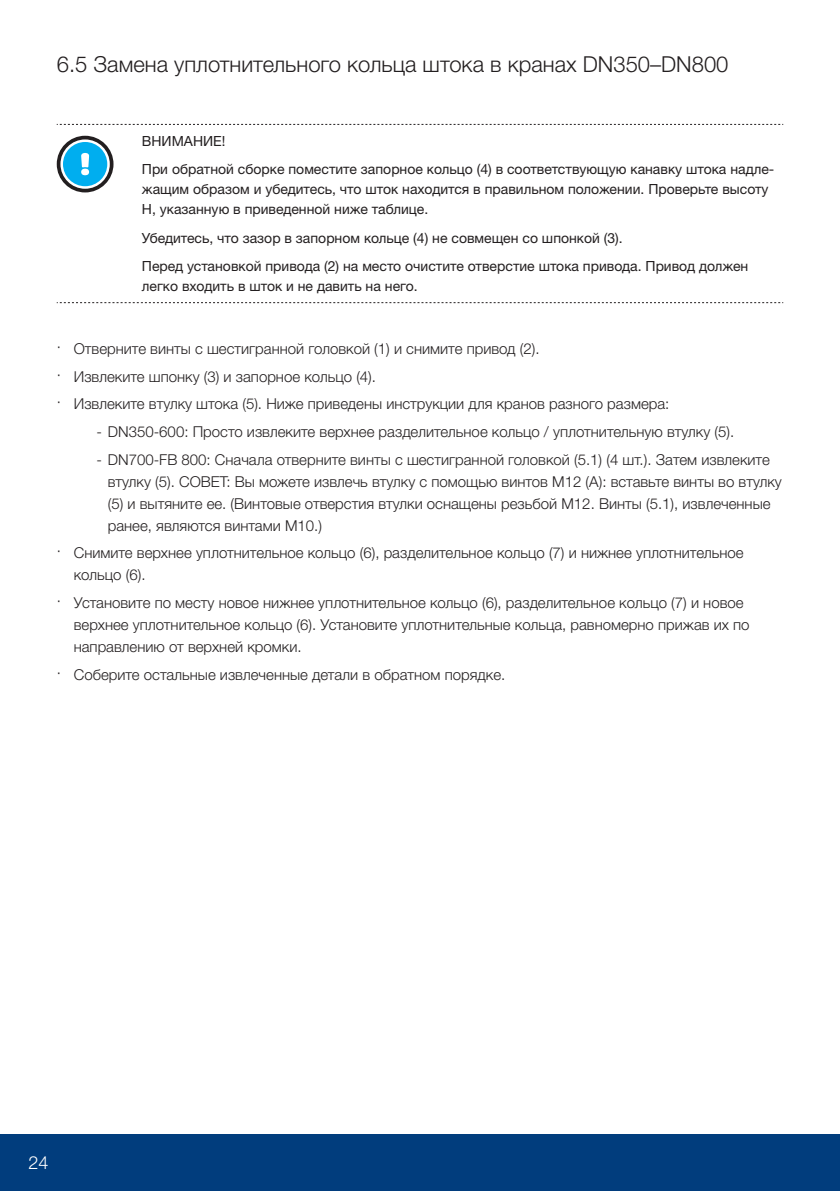
<style>
.page{position:relative;width:840px;height:1191px;background:#fff}
.page>*{position:absolute;margin:0;border:0;box-sizing:border-box;transform-origin:0 0}
.t1{font:300 22px "Helvetica Neue LTW1 G";color:#231f20}
.t2{font:300 18px "Helvetica Neue LTW1 G";color:#fff}
.t3{font:300 15px/22px "Helvetica Neue LTW1 G";color:#231f20}
.t4{font:14px/28.6px "Helvetica Neue LTW1 G";color:#231f20}
</style>
<div class="page">
<div style="left:0;top:1134px;width:839px;height:57px;background:#013d7d"></div>
<hr style="left:839px;top:1134px;width:1px;height:57px;background:#013d7d">
<svg style="left:57px;top:124px;width:724px;height:1px"></svg>
<svg style="left:57px;top:302px;width:724px;height:1px"></svg>
<svg style="left:57px;top:136px;width:56px;height:56px"></svg>
<h1 class="t1" style="left:57px;top:51px;width:672px">6.5 Замена уплотнительного кольца штока в кранах DN350–DN800</h1>
<p class="t4" style="left:142px;top:126px;width:633px">ВНИМАНИЕ!<br>При обратной сборке поместите запорное кольцо (4) в соответствующую канавку штока надле-</p>
<p class="t4" style="left:142px;top:179px;width:628px;line-height:20px">жащим образом и убедитесь, что шток находится в правильном положении. Проверьте высоту<br>H, указанную в приведенной ниже таблице.</p>
<p class="t4" style="left:142px;top:223px;width:607px">Убедитесь, что зазор в запорном кольце (4) не совмещен со шпонкой (3).<br>Перед установкой привода (2) на место очистите отверстие штока привода. Привод должен</p>
<p class="t4" style="left:142px;top:272px;width:277px">легко входить в шток и не давить на него.</p>
<p class="t3" style="left:57px;top:335px;width:613px;line-height:27.6px">· Отверните винты с шестигранной головкой (1) и снимите привод (2).<br>· Извлеките шпонку (3) и запорное кольцо (4).<br>· Извлеките втулку штока (5). Ниже приведены инструкции для кранов разного размера:</p>
<p class="t3" style="left:96px;top:420px;width:639px">- DN350-600: Просто извлеките верхнее разделительное кольцо / уплотнительную втулку (5).</p>
<p class="t3" style="left:108px;top:448px;width:675px;text-indent:-11px">- DN700-FB 800: Сначала отверните винты с шестигранной головкой (5.1) (4 шт.). Затем извлеките втулку (5). СОВЕТ: Вы можете извлечь втулку с помощью винтов M12 (A): вставьте винты во втулку (5) и вытяните ее. (Винтовые отверстия втулки оснащены резьбой M12. Винты (5.1), извлеченные ранее, являются винтами M10.)</p>
<p class="t3" style="left:74px;top:542px;width:671px;text-indent:-17px">· Снимите верхнее уплотнительное кольцо (6), разделительное кольцо (7) и нижнее уплотнительное кольцо (6).</p>
<p class="t3" style="left:74px;top:591px;width:677px;text-indent:-17px">· Установите по месту новое нижнее уплотнительное кольцо (6), разделительное кольцо (7) и новое верхнее уплотнительное кольцо (6). Установите уплотнительные кольца, равномерно прижав их по направлению от верхней кромки.</p>
<p class="t3" style="left:57px;top:663px;width:450px">· Соберите остальные извлеченные детали в обратном порядке.</p>
<p class="t2" style="left:28px;top:1151px;width:22px">24</p>
</div>
